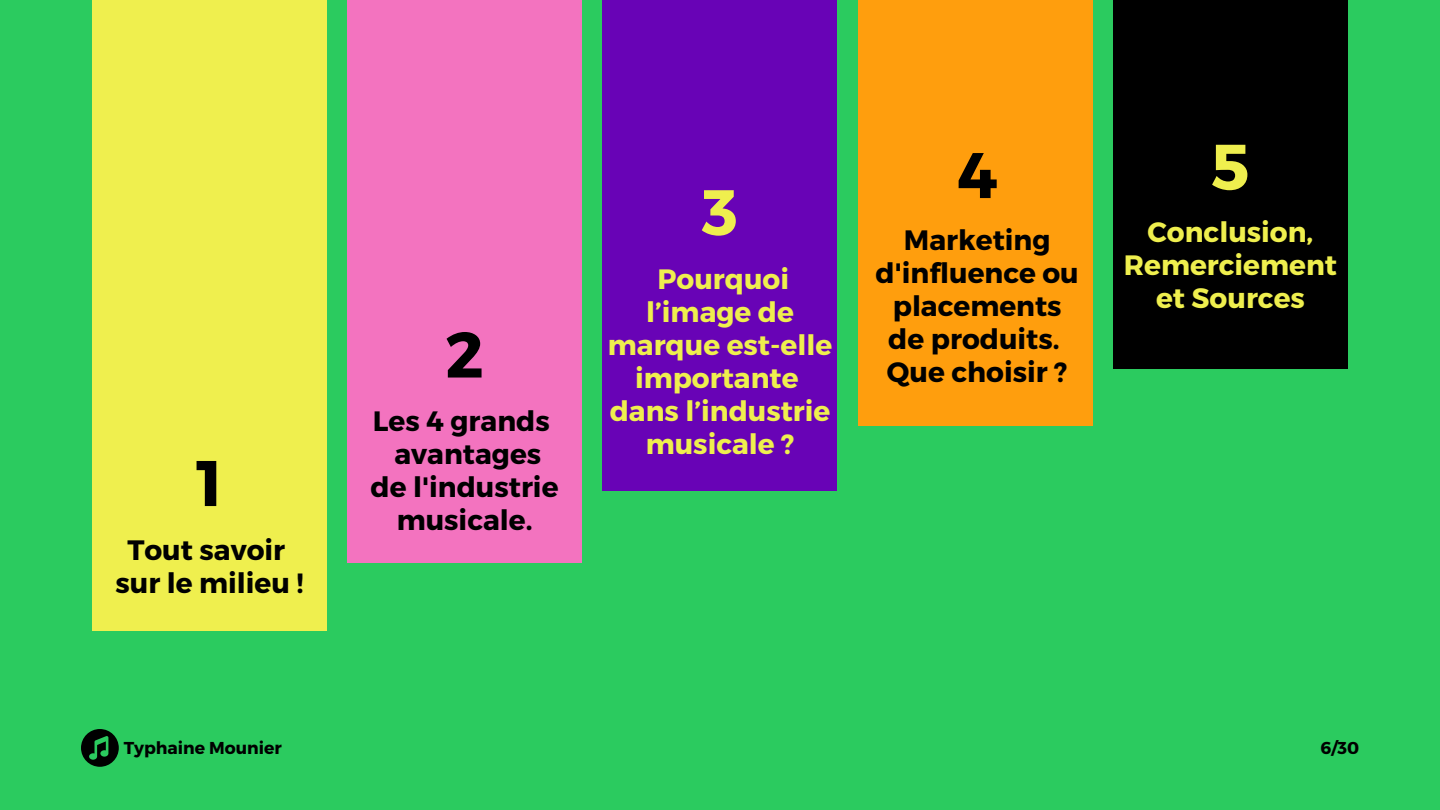
<style>
.page{position:relative;width:1440px;height:810px;background:#2bcb5f}
.page>*{position:absolute;margin:0;border:0;box-sizing:border-box;transform-origin:0 0}
.t1{font:700 64.3px "Montserrat";color:#000}
.t2{font:700 64.3px "Montserrat";color:#efef4e}
.t3{font:700 28px/33px "Montserrat";color:#000;text-align:center}
.t4{font:700 28px/33px "Montserrat";color:#efef4e;text-align:center}
.t5{font:700 17.2px "Montserrat";color:#000}
</style>
<div class="page">
<div style="left:81px;top:729px;width:38px;height:38px;background:#000;border-radius:50%"></div>
<svg style="left:89px;top:736px;width:19px;height:24px"></svg>
<div style="left:92px;top:0;width:234px;height:631px;background:#efef4e"></div>
<div style="left:347px;top:0;width:235px;height:563px;background:#f373bf"></div>
<div style="left:603px;top:0;width:234px;height:491px;background:#6803b6"></div>
<div style="left:858px;top:0;width:234px;height:426px;background:#ff9e0d"></div>
<div style="left:1113px;top:0;width:234px;height:369px;background:#000"></div>
<p class="t1" style="left:196px;top:441px;width:28px">1</p>
<p class="t3" style="left:127px;top:532px;width:159px">Tout savoir</p>
<p class="t3" style="left:115px;top:565px;width:190px">sur le milieu !</p>
<p class="t1" style="left:445px;top:313px;width:40px">2</p>
<p class="t3" style="left:373px;top:403px;width:178px">Les 4 grands avantages</p>
<p class="t3" style="left:371px;top:469px;width:189px">de l'industrie musicale.</p>
<p class="t2" style="left:702px;top:170px;width:37px">3</p>
<p class="t4" style="left:608px;top:261px;width:226px">Pourquoi l’image de marque est-elle importante</p>
<p class="t4" style="left:610px;top:393px;width:222px">dans l’industrie musicale ?</p>
<p class="t1" style="left:957px;top:133px;width:42px">4</p>
<p class="t3" style="left:876px;top:222px;width:205px">Marketing d'influence ou</p>
<p class="t3" style="left:893px;top:288px;width:170px">placements</p>
<p class="t3" style="left:888px;top:321px;width:173px">de produits.</p>
<p class="t3" style="left:887px;top:354px;width:182px">Que choisir ?</p>
<p class="t2" style="left:1211px;top:125px;width:40px">5</p>
<p class="t4" style="left:1148px;top:214px;width:167px">Conclusion,</p>
<p class="t4" style="left:1124px;top:247px;width:215px">Remerciement</p>
<p class="t4" style="left:1156px;top:280px;width:150px">et Sources</p>
<p class="t5" style="left:124px;top:737px;width:160px">Typhaine Mounier</p>
<p class="t5" style="left:1321px;top:737px;width:40px">6/30</p>
</div>
